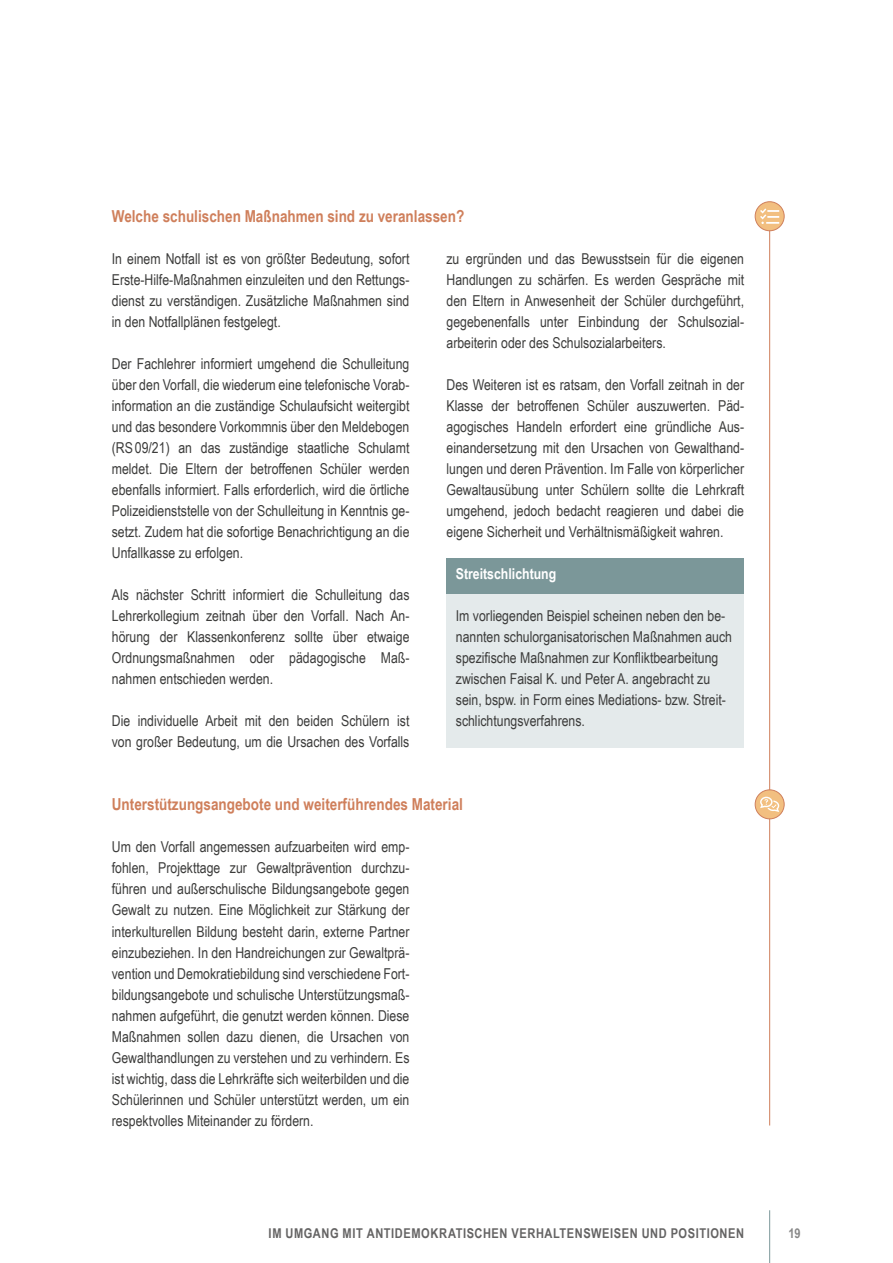
<style>
.page{position:relative;width:893px;height:1263px;background:#fff}
.page>*{position:absolute;margin:0;border:0;box-sizing:border-box;transform-origin:0 0}
.t1{font:700 16.5px "Arial Narrow";color:#cf7f5b}
.Info_box{font:15px/21px "Arial Narrow";color:#3c3c3b;text-align:justify}
.Infobox_H{font:700 15px "Arial Narrow";color:#fff}
.t2{font:700 13.5px "Arial Narrow";letter-spacing:.04em;color:#646363}
.t3{font:700 13.5px "Arial Narrow";color:#878787}
</style>
<div class="page">
<hr style="left:769px;top:1210px;width:1px;height:53px;background:#7b9799">
<div style="left:446px;top:558px;width:298px;height:37px;background:#7b9799"></div>
<div style="left:446px;top:594px;width:298px;height:153px;background:#e4eaeb"></div>
<hr style="left:769px;top:208px;width:1px;height:917px;background:#cf7f5b">
<div style="left:755px;top:202px;width:29px;height:29px;background:#f2bf80;border-radius:50%"></div>
<div style="left:755px;top:201px;width:29px;height:30px;border:1px solid #cf7f5b;border-radius:50%"></div>
<svg style="left:760px;top:208px;width:19px;height:16px"></svg>
<div style="left:755px;top:790px;width:29px;height:29px;background:#f2bf80;border-radius:50%"></div>
<div style="left:755px;top:789px;width:29px;height:30px;border:1px solid #cf7f5b;border-radius:50%"></div>
<svg style="left:760px;top:797px;width:19px;height:15px"></svg>
<h3 class="t1" style="left:112px;top:204px;width:354px">Welche schulischen Maßnahmen sind zu veranlassen?</h3>
<p class="Info_box" style="left:112px;top:248px;width:299px">In einem Notfall ist es von größter Bedeutung, sofort Erste-Hilfe-Maßnahmen einzuleiten und den Rettungs&shy;dienst zu verständigen. Zusätzliche Maßnahmen sind in den Notfallplänen festgelegt.</p>
<p class="Info_box" style="left:112px;top:353px;width:299px">Der Fachlehrer informiert umgehend die Schulleitung über den Vorfall, die wiederum eine telefonische Vorab&shy;information an die zuständige Schulaufsicht weitergibt und das besondere Vorkommnis über den Meldebogen (RS09/21) an das zuständige staatliche Schulamt meldet. Die Eltern der betroffenen Schüler werden ebenfalls informiert. Falls erforderlich, wird die örtliche Polizeidienststelle von der Schulleitung in Kenntnis ge&shy;setzt. Zudem hat die sofortige Benachrichtigung an die Unfallkasse zu erfolgen.</p>
<p class="Info_box" style="left:112px;top:584px;width:299px">Als nächster Schritt informiert die Schulleitung das Lehrerkollegium zeitnah über den Vorfall. Nach An&shy;hörung der Klassenkonferenz sollte über etwaige Ordnungsmaßnahmen oder pädagogische Maß&shy;nahmen entschieden werden.</p>
<p class="Info_box" style="left:112px;top:710px;width:299px">Die individuelle Arbeit mit den beiden Schülern ist von großer Bedeutung, um die Ursachen des Vorfalls</p>
<p class="Info_box" style="left:446px;top:248px;width:299px">zu ergründen und das Bewusstsein für die eigenen Handlungen zu schärfen. Es werden Gespräche mit den Eltern in Anwesenheit der Schüler durchgeführt, gegebenenfalls unter Einbindung der Schulsozial&shy;arbeiterin oder des Schulsozialarbeiters.</p>
<p class="Info_box" style="left:446px;top:374px;width:299px">Des Weiteren ist es ratsam, den Vorfall zeitnah in der Klasse der betroffenen Schüler auszuwerten. Päd&shy;agogisches Handeln erfordert eine gründliche Aus&shy;einandersetzung mit den Ursachen von Gewalthand&shy;lungen und deren Prävention. Im Falle von körperlicher Gewaltausübung unter Schülern sollte die Lehrkraft umgehend, jedoch bedacht reagieren und dabei die eigene Sicherheit und Verhältnismäßigkeit wahren.</p>
<p class="Infobox_H" style="left:456px;top:563px;width:102px">Streitschlichtung</p>
<p class="Info_box" style="left:456px;top:605px;width:278px;text-align:left">Im vorliegenden Beispiel scheinen neben den be&shy;nannten schulorganisatorischen Maßnahmen auch spezifische Maßnahmen zur Konfliktbearbeitung zwischen Faisal K. und Peter A. angebracht zu sein, bspw. in Form eines Mediations- bzw. Streit&shy;schlichtungsverfahrens.</p>
<h3 class="t1" style="left:112px;top:792px;width:353px">Unterstützungsangebote und weiterführendes Material</h3>
<p class="Info_box" style="left:112px;top:836px;width:299px">Um den Vorfall angemessen aufzuarbeiten wird emp&shy;fohlen, Projekttage zur Gewaltprävention durchzu&shy;führen und außerschulische Bildungsangebote gegen Gewalt zu nutzen. Eine Möglichkeit zur Stärkung der interkulturellen Bildung besteht darin, externe Partner einzubeziehen. In den Handreichungen zur Gewaltprä&shy;vention und Demokratiebildung sind verschiedene Fort&shy;bildungsangebote und schulische Unterstützungsmaß&shy;nahmen aufgeführt, die genutzt werden können. Diese Maßnahmen sollen dazu dienen, die Ursachen von Gewalthandlungen zu verstehen und zu verhindern. Es ist wichtig, dass die Lehrkräfte sich weiterbilden und die Schülerinnen und Schüler unterstützt werden, um ein respektvolles Miteinander zu fördern.</p>
<p class="t2" style="left:269px;top:1223px;width:477px">IM UMGANG MIT ANTIDEMOKRATISCHEN VERHALTENSWEISEN UND POSITIONEN</p>
<p class="t3" style="left:788px;top:1223px;width:14px">19</p>
</div>
